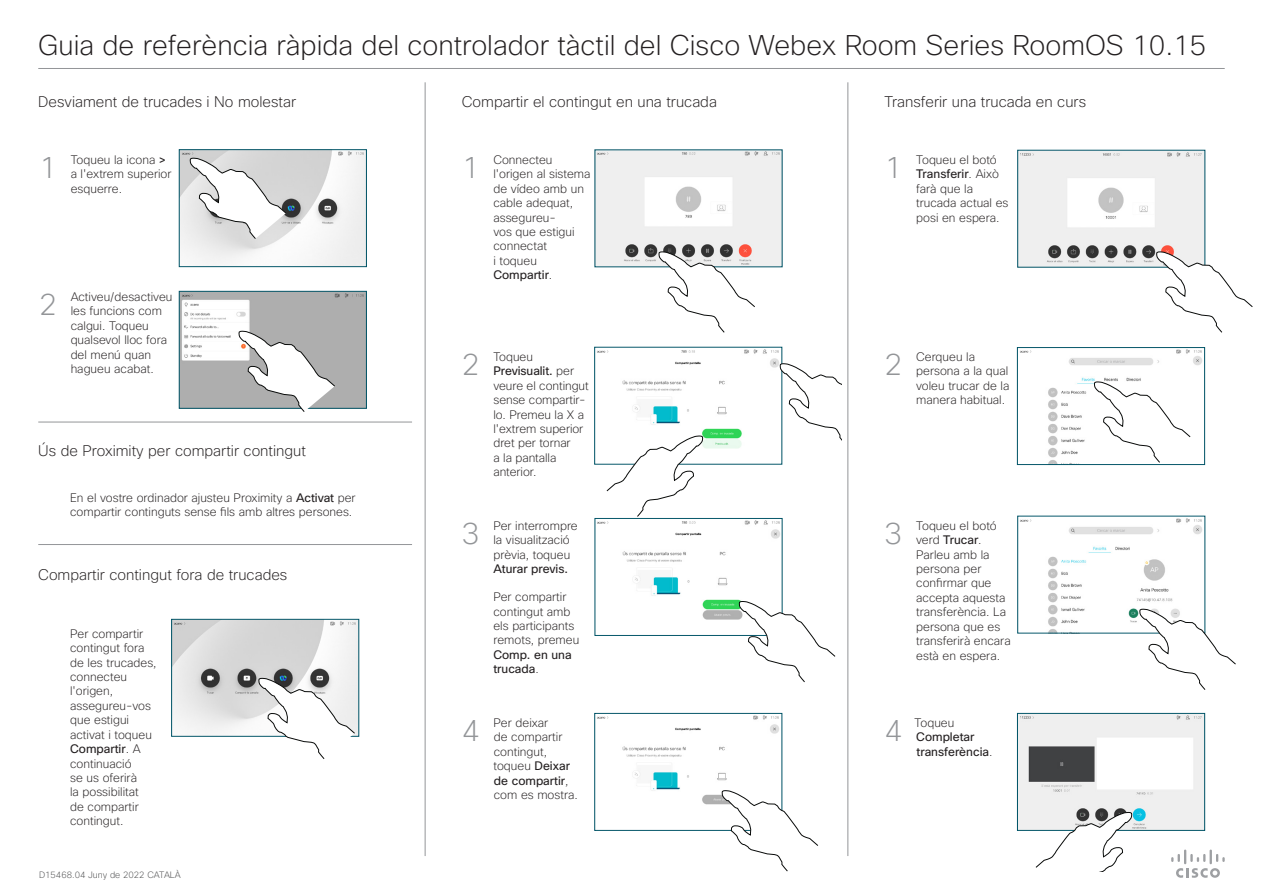
<style>
.page{position:relative;width:1263px;height:893px;background:#fff}
.page>*{position:absolute;margin:0;border:0;box-sizing:border-box;transform-origin:0 0}
.t1{font:200 30px "Cisco Sans";color:#939598}
.Subhead1{font:200 27.75px "Cisco Sans";color:#231f20}
.Subhead1-2{font:200 15px "Cisco Sans";color:#231f20}
.CartoonAnnotation{font:200 12px/14.4px "Cisco Sans";color:#231f20}
.CartoonAnnotation-2{font:12px/14.4px "Cisco Sans";color:#231f20}
.t2{font:200 9px "Cisco Sans";color:#4b4c4d}
.s1{font-weight:400}
.s2{font-weight:200}
</style>
<div class="page">
<img style="left:597px;top:349px;width:183px;height:100px">
<svg style="left:606px;top:435px;width:97px;height:82px"></svg>
<img style="left:181px;top:152px;width:183px;height:113px">
<div style="left:179px;top:150px;width:187px;height:117px;border:1px solid #005467"></div>
<img style="left:174px;top:621px;width:183px;height:113px">
<div style="left:172px;top:619px;width:187px;height:117px;border:1px solid #005467"></div>
<svg style="left:190px;top:157px;width:96px;height:82px"></svg>
<img style="left:181px;top:293px;width:183px;height:113px">
<div style="left:179px;top:291px;width:187px;height:117px;border:1px solid #005467"></div>
<svg style="left:239px;top:330px;width:96px;height:82px"></svg>
<svg style="left:258px;top:677px;width:97px;height:82px"></svg>
<img style="left:597px;top:715px;width:182px;height:90px">
<div style="left:595px;top:713px;width:187px;height:117px;border:1px solid #005467"></div>
<img style="left:597px;top:152px;width:183px;height:113px">
<svg style="left:659px;top:251px;width:96px;height:82px"></svg>
<svg style="left:722px;top:790px;width:96px;height:81px"></svg>
<img style="left:1019px;top:715px;width:184px;height:113px">
<div style="left:1017px;top:713px;width:188px;height:117px;border:1px solid #005467"></div>
<img style="left:1020px;top:152px;width:183px;height:113px">
<svg style="left:1156px;top:251px;width:97px;height:82px"></svg>
<img style="left:1020px;top:518px;width:182px;height:113px">
<svg style="left:1139px;top:608px;width:97px;height:82px"></svg>
<svg style="left:1035px;top:812px;width:97px;height:60px"></svg>
<img style="left:1020px;top:349px;width:182px;height:114px">
<div style="left:1017px;top:347px;width:188px;height:118px;border:1px solid #005467"></div>
<svg style="left:1094px;top:381px;width:96px;height:82px"></svg>
<hr style="left:425px;top:82px;width:1px;height:774px;background:#939598">
<svg style="left:1171px;top:849px;width:54px;height:29px"></svg>
<hr style="left:38px;top:68px;width:1187px;height:1px;background:#939598">
<hr style="left:38px;top:422px;width:374px;height:1px;background:#939598">
<hr style="left:38px;top:544px;width:374px;height:1px;background:#939598">
<div style="left:673px;top:512px;width:86px;height:15px;background:#fff"></div>
<img style="left:597px;top:520px;width:183px;height:100px">
<div style="left:595px;top:518px;width:187px;height:117px;border:1px solid #005467"></div>
<svg style="left:780px;top:363px;width:62px;height:81px"></svg>
<hr style="left:847px;top:82px;width:1px;height:774px;background:#939598">
<svg style="left:739px;top:601px;width:96px;height:81px"></svg>
<h1 class="Subhead1" style="left:38px;top:27px;width:1170px">Guia de referència ràpida del controlador tàctil del Cisco Webex Room Series RoomOS 10.15</h1>
<h1 class="Subhead1-2" style="left:38px;top:92px;width:259px">Desviament de trucades i No molestar</h1>
<h1 class="Subhead1-2" style="left:884px;top:92px;width:203px">Transferir una trucada en curs</h1>
<h1 class="Subhead1-2" style="left:462px;top:92px;width:257px">Compartir el contingut en una trucada</h1>
<p class="t1" style="left:39px;top:149px;width:20px">1</p>
<p class="CartoonAnnotation" style="left:71px;top:152px;width:102px">Toqueu la icona <span class="s1">&gt; </span>a l'extrem superior esquerre.</p>
<p class="t1" style="left:39px;top:286px;width:20px">2</p>
<p class="CartoonAnnotation" style="left:71px;top:290px;width:103px">Activeu/desactiveu les funcions com calgui. Toqueu qualsevol lloc fora del menú quan hagueu acabat.</p>
<h1 class="Subhead1-2" style="left:38px;top:441px;width:269px">Ús de Proximity per compartir contingut</h1>
<p class="CartoonAnnotation" style="left:70px;top:490px;width:287px">En el vostre ordinador ajusteu Proximity a <span class="s1">Activat</span> per compartir continguts sense fils amb altres persones.</p>
<h1 class="Subhead1-2" style="left:38px;top:565px;width:251px">Compartir contingut fora de trucades</h1>
<p class="CartoonAnnotation" style="left:70px;top:626px;width:88px">Per compartir contingut fora de les trucades, connecteu l'origen, assegureu-vos que estigui activat i toqueu<br><span class="s1">Compartir</span>. A continuació<br>se us oferirà<br>la possibilitat<br>de compartir contingut.</p>
<p class="t2" style="left:39px;top:869px;width:143px">D15468.04 Juny de 2022 CATALÀ</p>
<p class="t1" style="left:462px;top:149px;width:19px">1</p>
<p class="CartoonAnnotation" style="left:493px;top:152px;width:99px">Connecteu l'origen al sistema de vídeo amb un cable adequat, assegureu-<br>vos que estigui connectat<br>i toqueu<br><span class="s1">Compartir</span>.</p>
<p class="t1" style="left:884px;top:149px;width:19px">1</p>
<p class="CartoonAnnotation" style="left:916px;top:152px;width:94px">Toqueu el botó<br><span class="s1">Transferir</span>. Això farà que la trucada actual es posi en espera.</p>
<p class="t1" style="left:462px;top:346px;width:19px">2</p>
<p class="CartoonAnnotation" style="left:493px;top:349px;width:97px">Toqueu<br><span class="s1">Previsualit.</span> per veure el contingut sense compartir&shy;lo. Premeu la X a l'extrem superior dret per tornar<br>a la pantalla anterior.</p>
<p class="t1" style="left:884px;top:346px;width:19px">2</p>
<p class="CartoonAnnotation" style="left:916px;top:349px;width:95px">Cerqueu la persona a la qual voleu trucar de la manera habitual.</p>
<p class="t1" style="left:462px;top:514px;width:19px">3</p>
<p class="CartoonAnnotation" style="left:493px;top:518px;width:86px">Per interrompre la visualització prèvia, toqueu<br><span class="s1">Aturar previs.</span></p>
<p class="CartoonAnnotation" style="left:493px;top:590px;width:87px">Per compartir contingut amb els participants remots, premeu<br><span class="s1">Comp. en una trucada</span>.</p>
<p class="t1" style="left:884px;top:514px;width:19px">3</p>
<p class="CartoonAnnotation" style="left:916px;top:518px;width:96px">Toqueu el botó verd <span class="s1">Trucar</span>.<br>Parleu amb la persona per confirmar que accepta aquesta transferència. La persona que es transferirà encara està en espera.</p>
<p class="t1" style="left:462px;top:711px;width:19px">4</p>
<p class="CartoonAnnotation-2" style="left:914px;top:715px;width:79px"><span class="s2">Toqueu<br></span>Completar transferència<span class="s2">.</span></p>
<p class="CartoonAnnotation" style="left:493px;top:715px;width:86px">Per deixar<br>de compartir contingut, toqueu <span class="s1">Deixar de compartir</span>, com es mostra.</p>
<p class="t1" style="left:884px;top:711px;width:19px">4</p>
</div>
